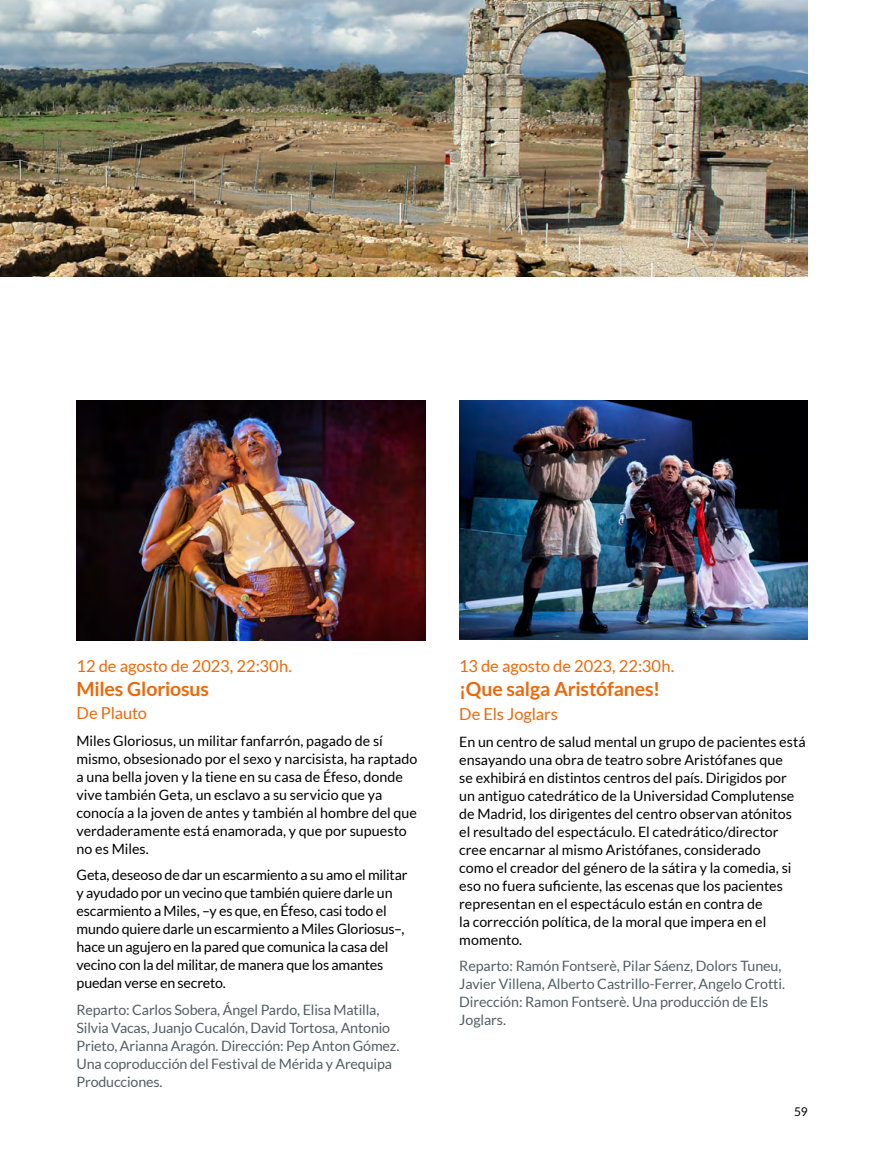
<style>
.page{position:relative;width:893px;height:1149px;background:#fff}
.page>*{position:absolute;margin:0;border:0;box-sizing:border-box;transform-origin:0 0}
.t1{font:700 19.5px "Lato";letter-spacing:-.005em;color:#eb690b}
.t2{font:16.5px "Lato";letter-spacing:-.005em;color:#eb690b}
.t3{font:14.25px/18px "Lato";letter-spacing:-.005em;color:#000}
.t4{font:14.25px/18px "Lato";letter-spacing:-.01em;color:#525e64}
.t5{font:12px "Lato";color:#000}
</style>
<div class="page">
<img style="left:0;top:0;width:808px;height:276px">
<img style="left:77px;top:400px;width:348px;height:240px">
<img style="left:459px;top:400px;width:349px;height:239px">
<p class="t2" style="left:77px;top:656px;width:217px">12 de agosto de 2023, 22:30h.</p>
<h1 class="t1" style="left:77px;top:677px;width:134px">Miles Gloriosus</h1>
<p class="t2" style="left:77px;top:703px;width:72px">De Plauto</p>
<p class="t3" style="left:77px;top:731px;width:342px">Miles Gloriosus, un militar fanfarrón, pagado de sí mismo, obsesionado por el sexo y narcisista, ha raptado a una bella joven y la tiene en su casa de Éfeso, donde vive también Geta, un esclavo a su servicio que ya conocía a la joven de antes y también al hombre del que verdaderamente está enamorada, y que por supuesto no es Miles.</p>
<p class="t3" style="left:77px;top:865px;width:332px">Geta, deseoso de dar un escarmiento a su amo el militar y ayudado por un vecino que también quiere darle un escarmiento a Miles, –y es que, en Éfeso, casi todo el mundo quiere darle un escarmiento a Miles Gloriosus–, hace un agujero en la pared que comunica la casa del vecino con la del militar, de manera que los amantes puedan verse en secreto.</p>
<p class="t4" style="left:77px;top:1000px;width:324px">Reparto: Carlos Sobera, Ángel Pardo, Elisa Matilla, Silvia Vacas, Juanjo Cucalón, David Tortosa, Antonio Prieto, Arianna Aragón. Dirección: Pep Anton Gómez.<br>Una coproducción del Festival de Mérida y Arequipa Producciones.</p>
<p class="t2" style="left:459px;top:656px;width:217px">13 de agosto de 2023, 22:30h.</p>
<h1 class="t1" style="left:459px;top:677px;width:202px">¡Que salga Aristófanes!</h1>
<p class="t2" style="left:459px;top:704px;width:100px">De Els Joglars</p>
<p class="t3" style="left:459px;top:732px;width:348px">En un centro de salud mental un grupo de pacientes está ensayando una obra de teatro sobre Aristófanes que<br>se exhibirá en distintos centros del país. Dirigidos por un antiguo catedrático de la Universidad Complutense de Madrid, los dirigentes del centro observan atónitos el resultado del espectáculo. El catedrático/director cree encarnar al mismo Aristófanes, considerado<br>como el creador del género de la sátira y la comedia, si eso no fuera suficiente, las escenas que los pacientes representan en el espectáculo están en contra de<br>la corrección política, de la moral que impera en el momento.</p>
<p class="t4" style="left:459px;top:956px;width:327px">Reparto: Ramón Fontserè, Pilar Sáenz, Dolors Tuneu, Javier Villena, Alberto Castrillo-Ferrer, Angelo Crotti.<br>Dirección: Ramon Fontserè. Una producción de Els Joglars.</p>
<p class="t5" style="left:794px;top:1104px;width:15px">59</p>
</div>
